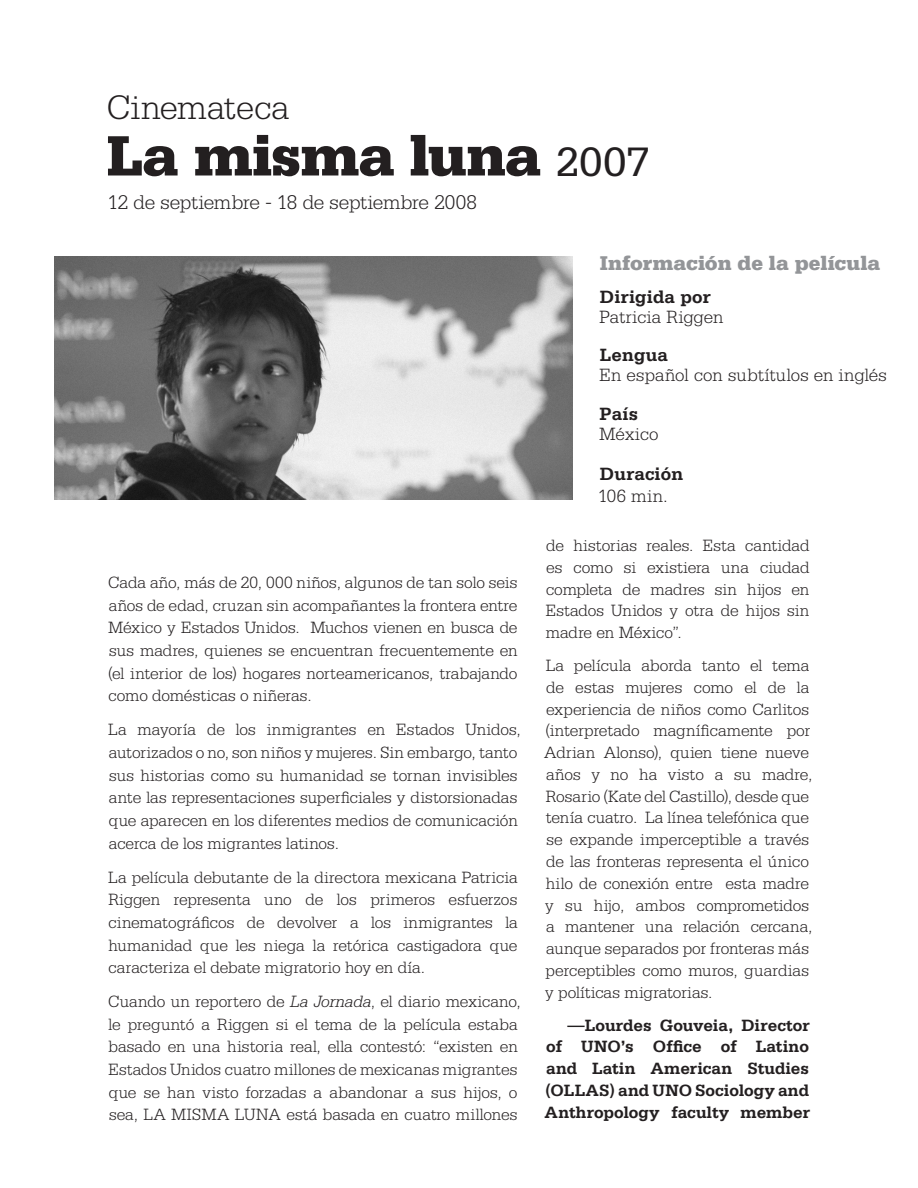
<style>
.page{position:relative;width:918px;height:1188px;background:#fff}
.page>*{position:absolute;margin:0;border:0;box-sizing:border-box;transform-origin:0 0}
.t1{font:900 60px "Serifa Std";letter-spacing:-.02em;color:#231f20}
.t2{font:300 36px "Serifa Std";letter-spacing:-.005em;color:#231f20}
.t3{font:300 21px "Serifa Std";letter-spacing:-.015em;color:#231f20}
.t4{font:900 21px "Serifa Std";color:#939598}
.t5{font:300 18.75px "Serifa Std";letter-spacing:.005em;color:#231f20}
.t6{font:700 18.75px "Serifa Std";letter-spacing:.005em;color:#231f20}
.t7{font:300 17.25px/21.8px "Serifa Std";color:#231f20;text-align:justify}
.t8{font:700 17.25px/21.8px "Serifa Std";color:#231f20;text-align:justify}
.s1{font-weight:400;font-size:43.5px}
.s2{font-style:italic}
</style>
<div class="page">
<img style="left:54px;top:257px;width:518px;height:243px">
<h2 class="t2" style="left:107px;top:87px;width:184px">Cinemateca</h2>
<h1 class="t1" style="left:107px;top:120px;width:545px">La misma luna <span class="s1">2007</span></h1>
<p class="t3" style="left:108px;top:191px;width:371px">12 de septiembre - 18 de septiembre 2008</p>
<p class="t7" style="left:108px;top:571px;width:411px;line-height:22.6px">Cada año, más de 20, 000 niños, algunos de tan solo seis años de edad, cruzan sin acompañantes la frontera entre México y Estados Unidos. Muchos vienen en busca de sus madres, quienes se encuentran frecuentemente en (el interior de los) hogares norteamericanos, trabajando como domésticas o niñeras.</p>
<p class="t7" style="left:108px;top:719px;width:414px;line-height:22.6px;text-align:left">La mayoría de los inmigrantes en Estados Unidos, autorizados o no, son niños y mujeres. Sin embargo, tanto sus historias como su humanidad se tornan invisibles ante las representaciones superficiales y distorsionadas que aparecen en los diferentes medios de comunicación acerca de los migrantes latinos.</p>
<p class="t7" style="left:108px;top:866px;width:411px;line-height:22.6px">La película debutante de la directora mexicana Patricia Riggen representa uno de los primeros esfuerzos cinematográficos de devolver a los inmigrantes la humanidad que les niega la retórica castigadora que caracteriza el debate migratorio hoy en día.</p>
<p class="t7" style="left:108px;top:990px;width:414px;line-height:22.6px;text-align:left">Cuando un reportero de <span class="s2">La Jornada</span>, el diario mexicano, le preguntó a Riggen si el tema de la película estaba basado en una historia real, ella contestó: “existen en Estados Unidos cuatro millones de mexicanas migrantes que se han visto forzadas a abandonar a sus hijos, o sea, LA MISMA LUNA está basada en cuatro millones</p>
<p class="t4" style="left:600px;top:251px;width:282px">Información de la película</p>
<p class="t6" style="left:600px;top:285px;width:113px">Dirigida por</p>
<p class="t5" style="left:600px;top:306px;width:126px">Patricia Riggen</p>
<p class="t6" style="left:600px;top:344px;width:70px">Lengua</p>
<p class="t5" style="left:600px;top:365px;width:289px">En español con subtítulos en inglés</p>
<p class="t6" style="left:600px;top:402px;width:40px">País</p>
<p class="t5" style="left:599px;top:423px;width:61px">México</p>
<p class="t6" style="left:600px;top:463px;width:85px">Duración</p>
<p class="t5" style="left:598px;top:485px;width:71px">106 min.</p>
<p class="t7" style="left:546px;top:535px;width:265px">de historias reales. Esta cantidad es como si existiera una ciudad completa de madres sin hijos en Estados Unidos y otra de hijos sin madre en México”.</p>
<p class="t7" style="left:544px;top:655px;width:270px;text-align:left">La película aborda tanto el tema de estas mujeres como el de la experiencia de niños como Carlitos (interpretado magníficamente por Adrian Alonso), quien tiene nueve años y no ha visto a su madre, Rosario (Kate del Castillo), desde que tenía cuatro. La línea telefónica que se expande imperceptible a través de las fronteras representa el único hilo de conexión entre esta madre y su hijo, ambos comprometidos a mantener una relación cercana, aunque separados por fronteras más perceptibles como muros, guardias y políticas migratorias.</p>
<p class="t8" style="left:544px;top:1014px;width:267px;text-indent:23px">—Lourdes Gouveia, Director of UNO’s Office of Latino and Latin American Studies (OLLAS) and UNO Sociology and Anthropology faculty member</p>
</div>
